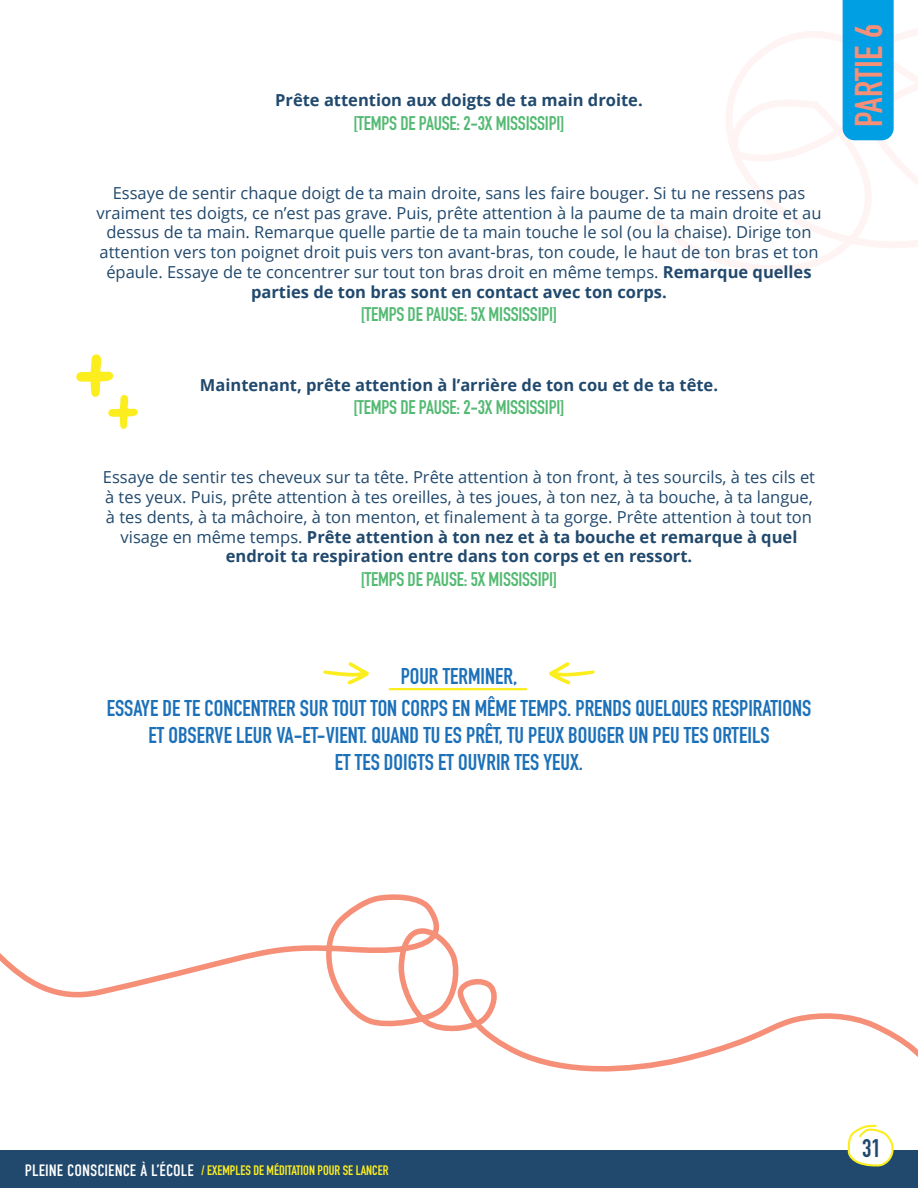
<style>
.page{position:relative;width:918px;height:1188px;background:#fff}
.page>*{position:absolute;margin:0;border:0;box-sizing:border-box;transform-origin:0 0}
.t1{font:700 38.1px "DIN Condensed";letter-spacing:.005em;color:#f58f78}
.t2{font:700 25.05px "DIN Condensed";color:#21496d}
.t3{font:700 22.5px/31.5px "DIN Condensed";color:#1c70b8;text-align:center}
.t4{font:700 19.5px "DIN Condensed";letter-spacing:-.01em;color:#54ba73}
.t5{font:16.5px/19.8px "Open Sans";color:#21496d;text-align:center}
.t6{font:700 16.5px "Open Sans";color:#21496d}
.t7{font:700 13.5px "DIN Condensed";color:#fced1f}
.s1{font-weight:700}
.s2{font-weight:400;font-size:16.5px;color:#fff}
</style>
<div class="page">
<div style="left:0;top:1150px;width:918px;height:38px;background:#21496d"></div>
<svg style="left:847px;top:1125px;width:47px;height:42px"></svg>
<svg style="left:654px;top:20px;width:264px;height:252px"></svg>
<div style="left:843px;top:0;width:51px;height:140px;background:#009ee3"></div>
<svg style="left:323px;top:662px;width:46px;height:23px"></svg>
<svg style="left:549px;top:662px;width:46px;height:23px"></svg>
<svg style="left:388px;top:688px;width:140px;height:3px"></svg>
<svg style="left:0;top:894px;width:918px;height:231px"></svg>
<svg style="left:76px;top:354px;width:62px;height:75px"></svg>
<p class="t6" style="left:275px;top:89px;width:369px">Prête attention aux doigts de ta main droite.</p>
<p class="t4" style="left:353px;top:110px;width:213px">[TEMPS DE PAUSE: 2-3X MISSISSIPI]</p>
<p class="t5" style="left:97px;top:183px;width:726px">Essaye de sentir chaque doigt de ta main droite, sans les faire bouger. Si tu ne ressens pas vraiment tes doigts, ce n’est pas grave. Puis, prête attention à la paume de ta main droite et au dessus de ta main. Remarque quelle partie de ta main touche le sol (ou la chaise). Dirige ton attention vers ton poignet droit puis vers ton avant-bras, ton coude, le haut de ton bras et ton épaule. Essaye de te concentrer sur tout ton bras droit en même temps. <span class="s1">Remarque quelles parties de ton bras sont en contact avec ton corps.</span></p>
<p class="t4" style="left:361px;top:301px;width:198px">[TEMPS DE PAUSE: 5X MISSISSIPI]</p>
<p class="t6" style="left:200px;top:373px;width:520px">Maintenant, prête attention à l’arrière de ton cou et de ta tête.</p>
<p class="t4" style="left:353px;top:394px;width:213px">[TEMPS DE PAUSE: 2-3X MISSISSIPI]</p>
<p class="t5" style="left:103px;top:467px;width:714px">Essaye de sentir tes cheveux sur ta tête. Prête attention à ton front, à tes sourcils, à tes cils et à tes yeux. Puis, prête attention à tes oreilles, à tes joues, à ton nez, à ta bouche, à ta langue, à tes dents, à ta mâchoire, à ton menton, et finalement à ta gorge. Prête attention à tout ton visage en même temps. <span class="s1">Prête attention à ton nez et à ta bouche et remarque à quel endroit ta respiration entre dans ton corps et en ressort.</span></p>
<p class="t4" style="left:361px;top:566px;width:198px">[TEMPS DE PAUSE: 5X MISSISSIPI]</p>
<h3 class="t3" style="left:107px;top:660px;width:706px">POUR TERMINER,<br>ESSAYE DE TE CONCENTRER SUR TOUT TON CORPS EN MÊME TEMPS. PRENDS QUELQUES RESPIRATIONS</h3>
<h3 class="t3" style="left:148px;top:721px;width:623px;line-height:27px">ET OBSERVE LEUR VA-ET-VIENT. QUAND TU ES PRÊT, TU PEUX BOUGER UN PEU TES ORTEILS<br>ET TES DOIGTS ET OUVRIR TES YEUX.</h3>
<h1 class="t1" style="left:843px;top:127px;width:105px;rotate:-90deg">PARTIE 6</h1>
<p class="t7" style="left:25px;top:1161px;width:365px"><span class="s2">PLEINE CONSCIENCE À L’ÉCOLE</span> / EXEMPLES DE MÉDITATION POUR SE LANCER</p>
<h2 class="t2" style="left:862px;top:1132px;width:20px">31</h2>
</div>
